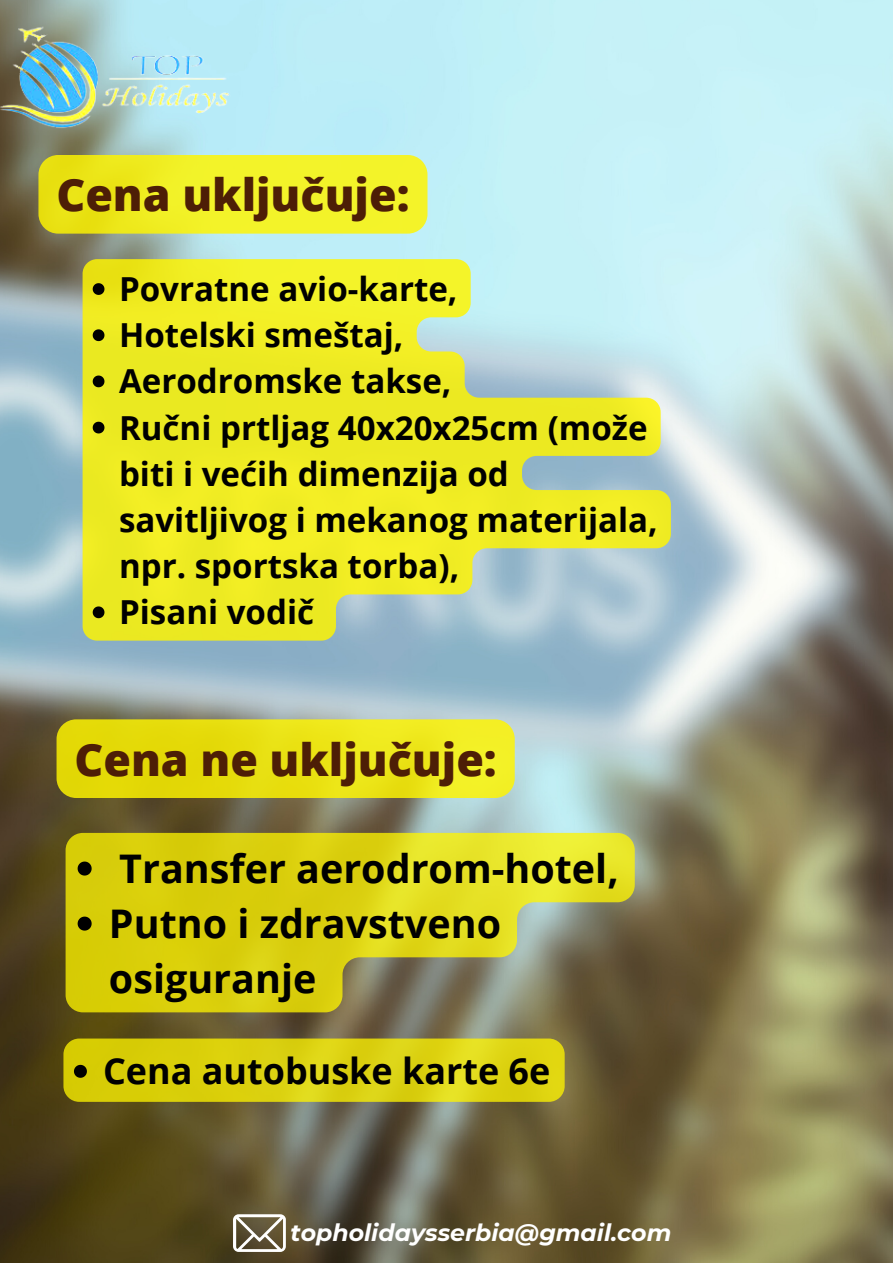
<style>
.page{position:relative;width:893px;height:1263px;background:#fff}
.page>*{position:absolute;margin:0;border:0;box-sizing:border-box;transform-origin:0 0}
.t1{font:800 44.7px "Open Sans";color:#4d1e06}
.t2{font:700 39.45px/55.1px "Open Sans";color:#000}
.t3{font:700 35.92px "Open Sans";color:#000}
.t4{font:700 33.08px/46.2px "Open Sans";color:#000}
.t5{font:italic 700 23.62px "Montserrat";color:#fff}
</style>
<div class="page">
<img style="left:0;top:0;width:893px;height:1263px">
<img style="left:0;top:0;width:250px;height:168px">
<svg style="left:233px;top:1214px;width:53px;height:38px"></svg>
<svg style="left:38px;top:155px;width:389px;height:79px;background:#efed25"></svg>
<svg style="left:83px;top:259px;width:588px;height:382px;background:#dee555"></svg>
<svg style="left:93px;top:283px;width:11px;height:12px"></svg>
<svg style="left:93px;top:329px;width:11px;height:12px"></svg>
<svg style="left:93px;top:375px;width:11px;height:12px"></svg>
<svg style="left:93px;top:422px;width:11px;height:11px"></svg>
<svg style="left:93px;top:606px;width:11px;height:12px"></svg>
<svg style="left:57px;top:719px;width:458px;height:79px;background:#e8e014"></svg>
<svg style="left:66px;top:833px;width:569px;height:179px;background:#c7c026"></svg>
<svg style="left:78px;top:861px;width:14px;height:14px"></svg>
<svg style="left:78px;top:916px;width:14px;height:14px"></svg>
<div style="left:63px;top:1038px;width:501px;height:64px;background:#fff500;border-radius:16px;opacity:.77"></div>
<svg style="left:74px;top:1065px;width:13px;height:13px"></svg>
<p class="t1" style="left:56px;top:163px;width:355px">Cena uključuje:</p>
<p class="t4" style="left:119px;top:265px;width:340px">Povratne avio-karte,</p>
<p class="t4" style="left:119px;top:311px;width:286px">Hotelski smeštaj,</p>
<p class="t4" style="left:119px;top:357px;width:334px">Aerodromske takse,</p>
<p class="t4" style="left:119px;top:404px;width:540px">Ručni prtljag 40x20x25cm (može biti i većih dimenzija od savitljivog i mekanog materijala, npr. sportska torba),</p>
<p class="t4" style="left:119px;top:588px;width:197px">Pisani vodič</p>
<p class="t1" style="left:74px;top:728px;width:424px">Cena ne uključuje:</p>
<p class="t2" style="left:119px;top:840px;width:501px">Transfer aerodrom-hotel,</p>
<p class="t2" style="left:109px;top:895px;width:393px">Putno i zdravstveno osiguranje</p>
<p class="t3" style="left:103px;top:1045px;width:449px">Cena autobuske karte 6e</p>
<p class="t5" style="left:290px;top:1218px;width:382px">topholidaysserbia@gmail.com</p>
</div>
